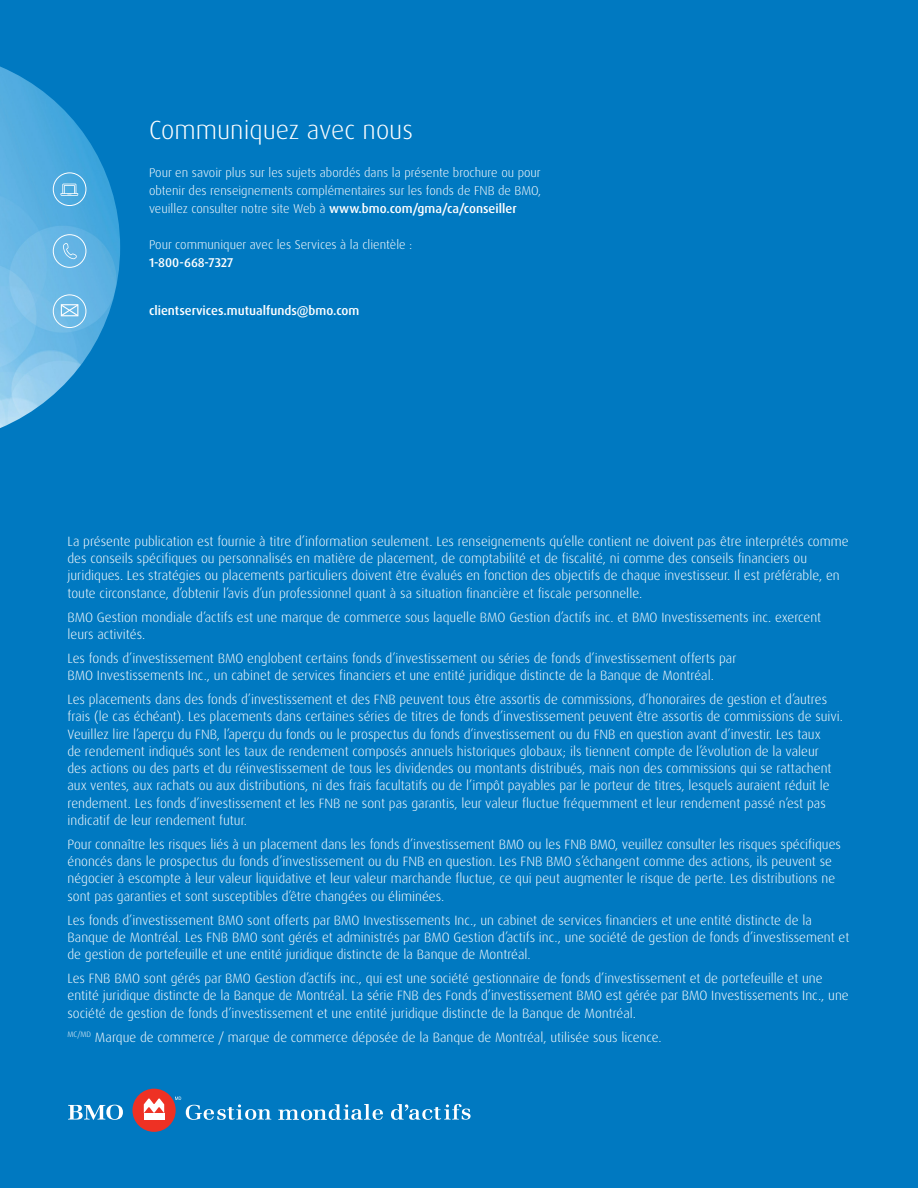
<style>
.page{position:relative;width:918px;height:1188px;background:#0079c1}
.page>*{position:absolute;margin:0;border:0;box-sizing:border-box;transform-origin:0 0}
.Body{font:300 26.25px "Dax Pro";color:#fff}
.Body-2{font:300 13.5px/17.2px "Dax Pro";color:#fff}
.Body-3{font:300 12.75px/18px "Dax Pro";color:#fff;text-align:justify}
.Body-4{font:500 12.75px "Dax Pro";color:#fff}
.s1{font-weight:500}
</style>
<div class="page">
<img style="left:0;top:66px;width:120px;height:362px">
<div style="left:53px;top:172px;width:33px;height:34px;border:1px solid #fff;border-radius:50%"></div>
<svg style="left:61px;top:184px;width:17px;height:12px"></svg>
<div style="left:53px;top:234px;width:33px;height:34px;border:1px solid #fff;border-radius:50%"></div>
<svg style="left:63px;top:243px;width:14px;height:16px"></svg>
<div style="left:53px;top:294px;width:33px;height:34px;border:1px solid #fff;border-radius:50%"></div>
<svg style="left:60px;top:304px;width:19px;height:13px"></svg>
<svg style="left:68px;top:1105px;width:55px;height:15px"></svg>
<svg style="left:175px;top:1097px;width:96px;height:23px"></svg>
<div style="left:132px;top:1089px;width:44px;height:43px;background:#ee3124;border-radius:50%"></div>
<div style="left:144px;top:1113px;width:20px;height:7px;background:#fff"></div>
<svg style="left:144px;top:1098px;width:20px;height:15px"></svg>
<svg style="left:278px;top:1104px;width:105px;height:16px"></svg>
<svg style="left:391px;top:1104px;width:80px;height:16px"></svg>
<p class="Body" style="left:149px;top:113px;width:265px">Communiquez avec nous</p>
<p class="Body-3" style="left:149px;top:164px;width:394px">Pour en savoir plus sur les sujets abordés dans la présente brochure ou pour obtenir des renseignements complémentaires sur les fonds de FNB de BMO, veuillez consulter notre site Web à <span class="s1">www.bmo.com/gma/ca/conseiller</span></p>
<p class="Body-3" style="left:149px;top:236px;width:265px">Pour communiquer avec les Services à la clientèle :</p>
<p class="Body-4" style="left:149px;top:254px;width:86px">1-800-668-7327</p>
<p class="Body-4" style="left:149px;top:302px;width:212px">clientservices.mutualfunds@bmo.com</p>
<p class="Body-2" style="left:67px;top:533px;width:783px">La présente publication est fournie à titre d’information seulement. Les renseignements qu’elle contient ne doivent pas être interprétés comme des conseils spécifiques ou personnalisés en matière de placement, de comptabilité et de fiscalité, ni comme des conseils financiers ou juridiques. Les stratégies ou placements particuliers doivent être évalués en fonction des objectifs de chaque investisseur. Il est préférable, en toute circonstance, d’obtenir l’avis d’un professionnel quant à sa situation financière et fiscale personnelle.</p>
<p class="Body-2" style="left:67px;top:608px;width:755px">BMO Gestion mondiale d’actifs est une marque de commerce sous laquelle BMO Gestion d’actifs inc. et BMO Investissements inc. exercent leurs activités.</p>
<p class="Body-2" style="left:67px;top:650px;width:670px">Les fonds d’investissement BMO englobent certains fonds d’investissement ou séries de fonds d’investissement offerts par<br>BMO Investissements Inc., un cabinet de services financiers et une entité juridique distincte de la Banque de Montréal.</p>
<p class="Body-2" style="left:67px;top:691px;width:777px">Les placements dans des fonds d’investissement et des FNB peuvent tous être assortis de commissions, d’honoraires de gestion et d’autres frais (le cas échéant). Les placements dans certaines séries de titres de fonds d’investissement peuvent être assortis de commissions de suivi.<br>Veuillez lire l’aperçu du FNB, l’aperçu du fonds ou le prospectus du fonds d’investissement ou du FNB en question avant d’investir. Les taux<br>de rendement indiqués sont les taux de rendement composés annuels historiques globaux; ils tiennent compte de l’évolution de la valeur<br>des actions ou des parts et du réinvestissement de tous les dividendes ou montants distribués, mais non des commissions qui se rattachent aux ventes, aux rachats ou aux distributions, ni des frais facultatifs ou de l’impôt payables par le porteur de titres, lesquels auraient réduit le rendement. Les fonds d’investissement et les FNB ne sont pas garantis, leur valeur fluctue fréquemment et leur rendement passé n’est pas indicatif de leur rendement futur.</p>
<p class="Body-2" style="left:67px;top:836px;width:775px">Pour connaître les risques liés à un placement dans les fonds d’investissement BMO ou les FNB BMO, veuillez consulter les risques spécifiques énoncés dans le prospectus du fonds d’investissement ou du FNB en question. Les FNB BMO s’échangent comme des actions, ils peuvent se négocier à escompte à leur valeur liquidative et leur valeur marchande fluctue, ce qui peut augmenter le risque de perte. Les distributions ne sont pas garanties et sont susceptibles d’être changées ou éliminées.</p>
<p class="Body-2" style="left:67px;top:911px;width:783px">Les fonds d’investissement BMO sont offerts par BMO Investissements Inc., un cabinet de services financiers et une entité distincte de la<br>Banque de Montréal. Les FNB BMO sont gérés et administrés par BMO Gestion d’actifs inc., une société de gestion de fonds d’investissement et de gestion de portefeuille et une entité juridique distincte de la Banque de Montréal.</p>
<p class="Body-2" style="left:67px;top:970px;width:783px">Les FNB BMO sont gérés par BMO Gestion d’actifs inc., qui est une société gestionnaire de fonds d’investissement et de portefeuille et une entité juridique distincte de la Banque de Montréal. La série FNB des Fonds d’investissement BMO est gérée par BMO Investissements Inc., une société de gestion de fonds d’investissement et une entité juridique distincte de la Banque de Montréal.</p>
<p class="Body-2" style="left:67px;top:1028px;width:596px"><sup>MC/MD</sup> Marque de commerce / marque de commerce déposée de la Banque de Montréal, utilisée sous licence.</p>
</div>
